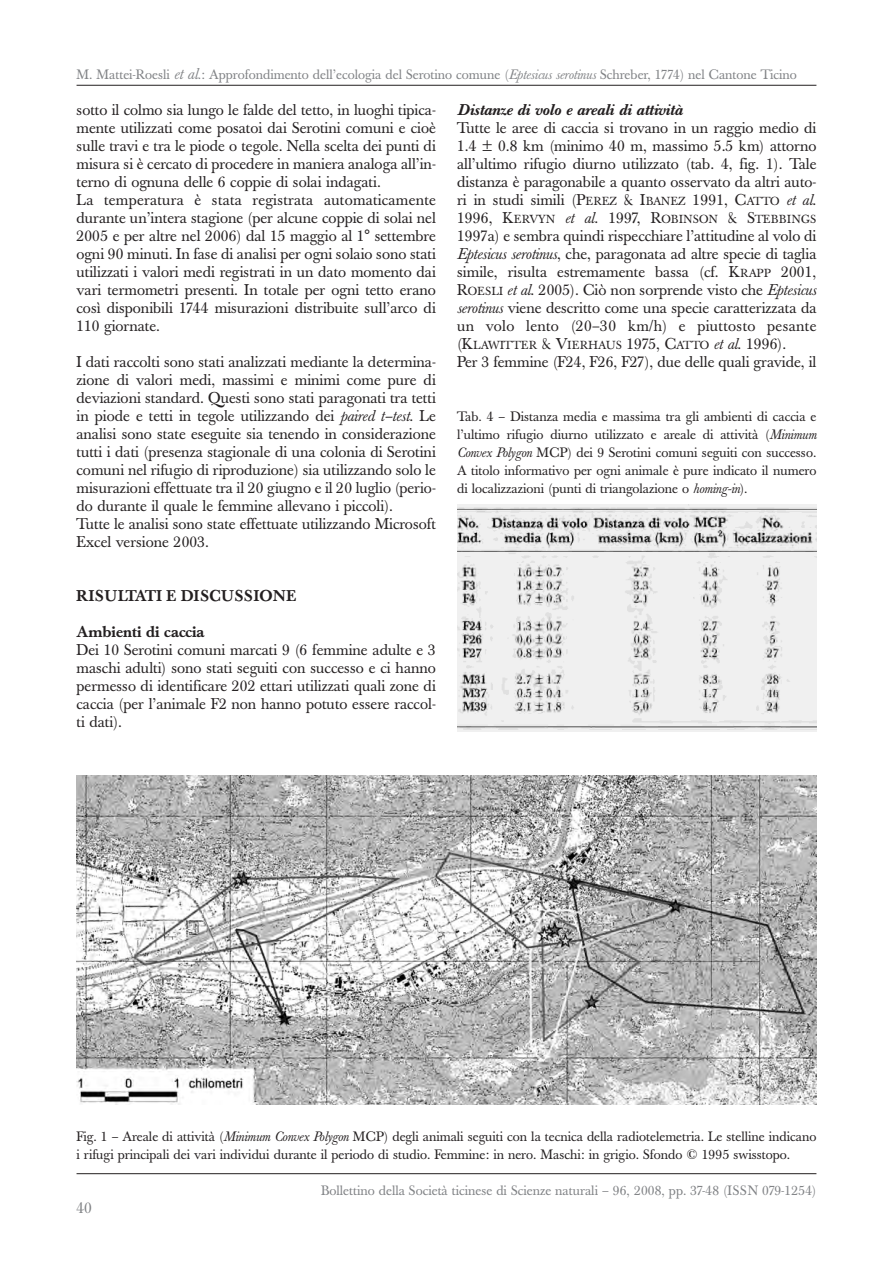
<style>
.page{position:relative;width:893px;height:1263px;background:#fff}
.page>*{position:absolute;margin:0;border:0;box-sizing:border-box;transform-origin:0 0}
.t1{font:15.45px/18px "Baskerville";color:#231f20;text-align:justify}
.t2{font:italic 15.45px "Baskerville Book Med";color:#231f20}
.t3{font:500 15.45px "Baskerville";letter-spacing:.02em;color:#231f20}
.t4{font:500 15.45px "Baskerville";color:#231f20}
.t5{font:15.45px "Baskerville";color:#808285}
.t6{font:13.5px/18px "Baskerville";color:#231f20}
.t7{font:13.5px "Baskerville";color:#808285}
.t8{font:11.55px "Baskerville";color:#231f20}
.t9{font:11.55px "Baskerville";letter-spacing:.065em;color:#231f20}
.s1{font-style:italic;font-size:15.45px}
.s2{font-style:italic}
.s3{font-size:11.55px}
.s4{font-size:15.45px}
</style>
<div class="page">
<hr style="left:77px;top:1173px;width:739px;height:1px;background:#231f20">
<hr style="left:77px;top:85px;width:739px;height:1px;background:#231f20">
<img style="left:77px;top:775px;width:739px;height:330px">
<img style="left:457px;top:505px;width:359px;height:226px">
<p class="t7" style="left:77px;top:69px;width:722px">M. Mattei-Roesli <span class="s1">et al</span>.: Approfondimento dell’ecologia del Serotino comune (<span class="s2">Eptesicus serotinus</span> Schreber, 1774) nel Cantone Ticino</p>
<p class="t1" style="left:77px;top:102px;width:361px;text-align:left">sotto il colmo sia lungo le falde del tetto, in luoghi tipica&shy;mente utilizzati come posatoi dai Serotini comuni e cioè sulle travi e tra le piode o tegole. Nella scelta dei punti di misura si è cercato di procedere in maniera analoga all’in&shy;terno di ognuna delle 6 coppie di solai indagati.<br>La temperatura è stata registrata automaticamente durante un’intera stagione (per alcune coppie di solai nel 2005 e per altre nel 2006) dal 15 maggio al 1° settembre ogni 90 minuti. In fase di analisi per ogni solaio sono stati utilizzati i valori medi registrati in un dato momento dai vari termometri presenti. In totale per ogni tetto erano così disponibili 1744 misurazioni distribuite sull’arco di 110 giornate.</p>
<p class="t1" style="left:77px;top:354px;width:361px;text-align:left">I dati raccolti sono stati analizzati mediante la determina&shy;zione di valori medi, massimi e minimi come pure di deviazioni standard. Questi sono stati paragonati tra tetti in piode e tetti in tegole utilizzando dei <span class="s2">paired t–test</span>. Le analisi sono state eseguite sia tenendo in considerazione tutti i dati (presenza stagionale di una colonia di Serotini comuni nel rifugio di riproduzione) sia utilizzando solo le misurazioni effettuate tra il 20 giugno e il 20 luglio (perio&shy;do durante il quale le femmine allevano i piccoli).<br>Tutte le analisi sono state effettuate utilizzando Microsoft Excel versione 2003.</p>
<p class="t3" style="left:77px;top:590px;width:222px">RISULTATI E DISCUSSIONE</p>
<p class="t4" style="left:77px;top:626px;width:130px">Ambienti di caccia</p>
<p class="t1" style="left:77px;top:642px;width:361px">Dei 10 Serotini comuni marcati 9 (6 femmine adulte e 3 maschi adulti) sono stati seguiti con successo e ci hanno permesso di identificare 202 ettari utilizzati quali zone di caccia (per l’animale F2 non hanno potuto essere raccol&shy;ti dati).</p>
<p class="t2" style="left:457px;top:104px;width:227px">Distanze di volo e areali di attività</p>
<p class="t1" style="left:457px;top:120px;width:361px">Tutte le aree di caccia si trovano in un raggio medio di 1.4 ± 0.8 km (minimo 40 m, massimo 5.5 km) attorno all’ultimo rifugio diurno utilizzato (tab. 4, fig. 1). Tale distanza è paragonabile a quanto osservato da altri auto&shy;ri in studi simili (P<span class="s3">EREZ</span> &amp; I<span class="s3">BANEZ</span> 1991, C<span class="s3">ATTO</span> <span class="s2">et al</span>.</p>
<p class="t9" style="left:457px;top:214px;width:361px"><span class="s4">1996, K</span>ERVYN <span class="s1">et al</span><span class="s4">. 1997, R</span>OBINSON <span class="s4">&amp; S</span>TEBBINGS</p>
<p class="t1" style="left:457px;top:228px;width:361px">1997a) e sembra quindi rispecchiare l’attitudine al volo di <span class="s2">Eptesicus serotinus</span>, che, paragonata ad altre specie di taglia simile, risulta estremamente bassa (cf. K<span class="s3">RAPP</span> 2001, R<span class="s3">OESLI</span> <span class="s2">et al</span>. 2005). Ciò non sorprende visto che <span class="s2">Eptesicus serotinus</span> viene descritto come una specie caratterizzata da un volo lento (20–30 km/h) e piuttosto pesante</p>
<p class="t8" style="left:457px;top:340px;width:331px"><span class="s4">(K</span>LAWITTER <span class="s4">&amp; V</span>IERHAUS <span class="s4">1975, C</span>ATTO <span class="s1">et al</span><span class="s4">. 1996).</span></p>
<p class="t1" style="left:457px;top:354px;width:361px">Per 3 femmine (F24, F26, F27), due delle quali gravide, il</p>
<p class="t6" style="left:457px;top:409px;width:361px;text-align:justify">Tab. 4 – Distanza media e massima tra gli ambienti di caccia e l’ultimo rifugio diurno utilizzato e areale di attività (<span class="s2">Minimum Convex Polygon</span> MCP) dei 9 Serotini comuni seguiti con successo.<br>A titolo informativo per ogni animale è pure indicato il numero di localizzazioni (punti di triangolazione o <span class="s2">homing-in</span>).</p>
<p class="t6" style="left:77px;top:1129px;width:741px">Fig. 1 – Areale di attività (<span class="s2">Minimum Convex Polygon</span> MCP) degli animali seguiti con la tecnica della radiotelemetria. Le stelline indicano i rifugi principali dei vari individui durante il periodo di studio. Femmine: in nero. Maschi: in grigio. Sfondo © 1995 swisstopo.</p>
<p class="t5" style="left:77px;top:1202px;width:17px">40</p>
<p class="t7" style="left:321px;top:1185px;width:497px">Bollettino della Società ticinese di Scienze naturali – 96, 2008, pp. 37-48 (ISSN 079-1254)</p>
</div>
